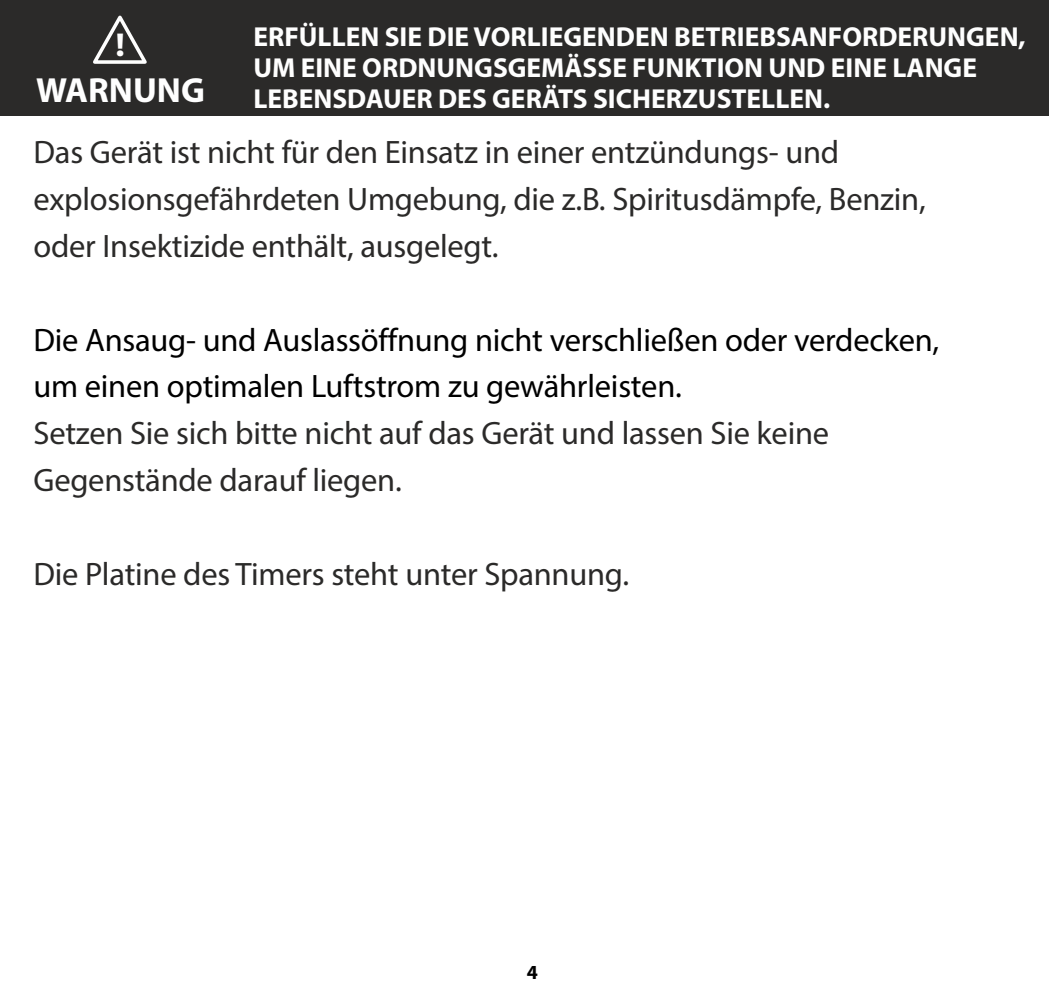
<style>
.page{position:relative;width:1049px;height:993px;background:#fff}
.page>*{position:absolute;margin:0;border:0;box-sizing:border-box;transform-origin:0 0}
.t1{font:700 35px "Myriad Pro";color:#fefefe}
.t2{font:700 33.25px "Myriad Pro";color:#fefefe;scale:1.08 1}
.t3{font:32.5px/46.8px "Myriad Pro";letter-spacing:-.005em;color:#2b2a29}
.t4{font:32.5px/46.8px "Myriad Pro";letter-spacing:-.005em;color:#000}
.t5{font:700 27.5px/30.8px "Myriad Pro";color:#fefefe}
.t6{font:700 20px "Myriad Pro";color:#000}
</style>
<div class="page">
<div style="left:0;top:0;width:1049px;height:115px;background:#2b2a29"></div>
<svg style="left:93px;top:15px;width:54px;height:49px"></svg>
<p class="t2" style="left:115px;top:31px;width:10px">!</p>
<p class="t5" style="left:253px;top:24px;width:774px">ERFÜLLEN SIE DIE VORLIEGENDEN BETRIEBSANFORDERUNGEN,<br>UM EINE ORDNUNGSGEMÄSSE FUNKTION UND EINE LANGE<br>LEBENSDAUER DES GERÄTS SICHERZUSTELLEN.</p>
<p class="t1" style="left:36px;top:75px;width:170px">WARNUNG</p>
<p class="t3" style="left:33px;top:132px;width:894px">Das Gerät ist nicht für den Einsatz in einer entzündungs- und explosionsgefährdeten Umgebung, die z.B. Spiritusdämpfe, Benzin, oder Insektizide enthält, ausgelegt.</p>
<p class="t4" style="left:33px;top:319px;width:907px">Die Ansaug- und Auslassöffnung nicht verschließen oder verdecken, um einen optimalen Luftstrom zu gewährleisten.</p>
<p class="t3" style="left:33px;top:412px;width:797px">Setzen Sie sich bitte nicht auf das Gerät und lassen Sie keine<br>Gegenstände darauf liegen.</p>
<p class="t3" style="left:33px;top:553px;width:597px">Die Platine des Timers steht unter Spannung.</p>
<p class="t6" style="left:527px;top:963px;width:13px">4</p>
</div>
